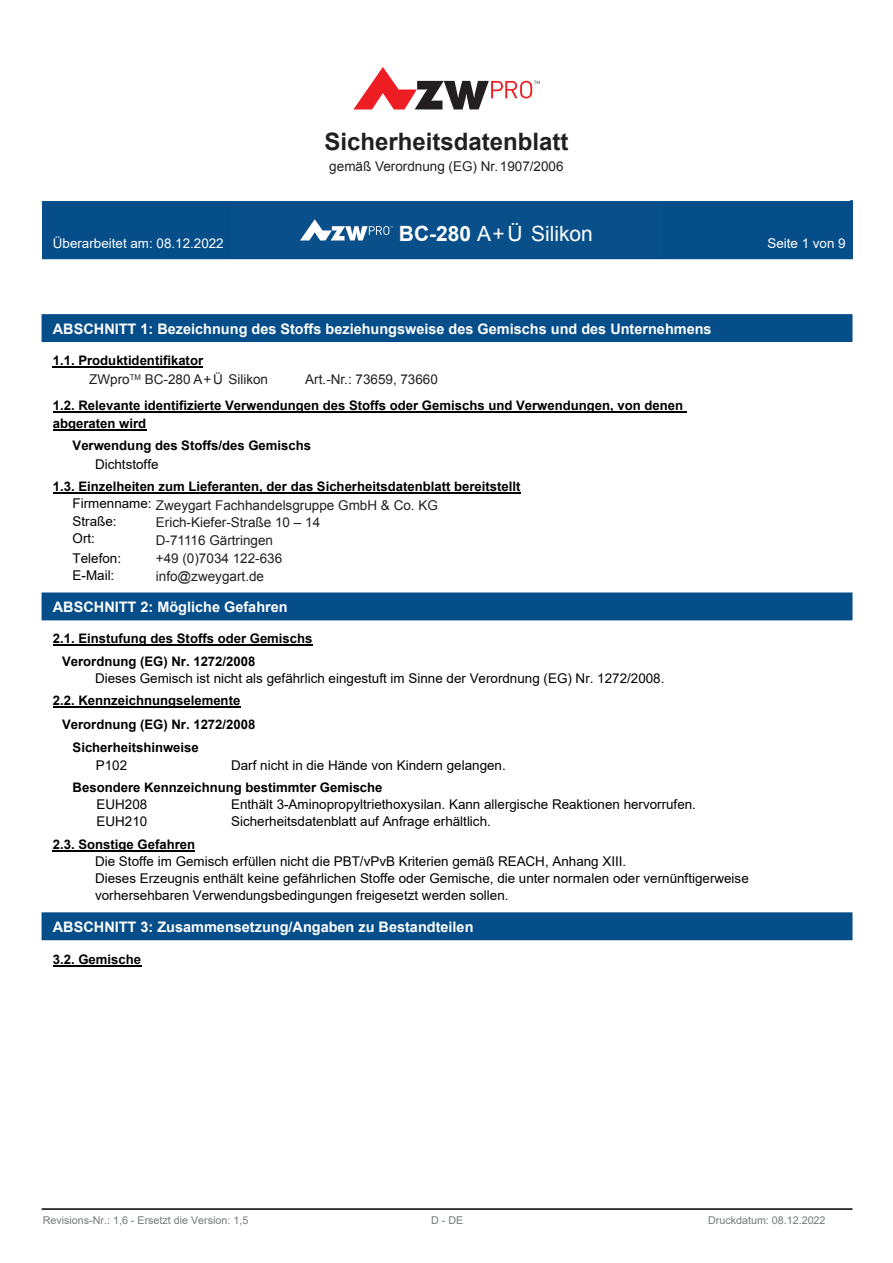
<style>
.page{position:relative;width:893px;height:1263px;background:#fff}
.page>*{position:absolute;margin:0;border:0;box-sizing:border-box;transform-origin:0 0}
.t1{font:700 24px "Arial";color:#231f20}
.t2{font:21px "Arial";color:#fff}
.t3{font:700 17.1px "Arial";color:#000001}
.t4{font:700 15.75px "Arial";color:#fff}
.t5{font:700 14.4px "Arial";color:#fff}
.t6{font:13.5px/18px "Arial";color:#231f20}
.t7{font:13.35px/17.1px "Arial";color:#000001}
.t8{font:13.35px "Arial";color:#fff}
.t9{font:700 13.2px/17.9px "Arial";color:#000001}
.t10{font:10.8px "Arial";color:#75797b}
.s1{font-weight:700}
.s2{font-size:13.35px;color:#000001}
</style>
<div class="page">
<div style="left:43px;top:201px;width:809px;height:57px;background:#064e8a"></div>
<div style="left:42px;top:200px;width:811px;height:59px;border:2px solid #064e8a"></div>
<div style="left:42px;top:315px;width:810px;height:26px;background:#064e8a"></div>
<div style="left:42px;top:314px;width:810px;height:28px;border:2px solid #064e8a"></div>
<div style="left:42px;top:593px;width:810px;height:27px;background:#064e8a"></div>
<div style="left:42px;top:592px;width:810px;height:28px;border:2px solid #064e8a"></div>
<div style="left:42px;top:913px;width:810px;height:26px;background:#064e8a"></div>
<div style="left:42px;top:912px;width:810px;height:28px;border:2px solid #064e8a"></div>
<hr style="left:42px;top:1208px;width:810px;height:2px;background:#000001">
<hr style="left:53px;top:366px;width:150px;height:2px;background:#000001">
<hr style="left:53px;top:411px;width:634px;height:1px;background:#000001">
<hr style="left:53px;top:429px;width:93px;height:1px;background:#000001">
<hr style="left:53px;top:492px;width:467px;height:2px;background:#000001">
<hr style="left:53px;top:645px;width:260px;height:1px;background:#000001">
<hr style="left:53px;top:707px;width:187px;height:1px;background:#000001">
<hr style="left:53px;top:850px;width:142px;height:1px;background:#000001">
<hr style="left:53px;top:966px;width:88px;height:1px;background:#000001">
<div style="left:232px;top:201px;width:429px;height:58px;background:#09508b"></div>
<svg style="left:300px;top:219px;width:93px;height:21px"></svg>
<div style="left:43px;top:103px;width:807px;height:98px;background:#fff"></div>
<svg style="left:353px;top:67px;width:187px;height:42px"></svg>
<p class="t3" style="left:370px;top:122px;width:175px">Sicherheitsdatenblatt</p>
<h1 class="t1" style="left:324px;top:126px;width:246px">Sicherheitsdatenblatt</h1>
<p class="t6" style="left:329px;top:158px;width:236px">gemäß Verordnung (EG) Nr.1907/2006</p>
<p class="t7" style="left:339px;top:157px;width:238px">gemäß Verordnung (EG) Nr. 1907/2006</p>
<p class="t4" style="left:392px;top:210px;width:118px">Silikon PX 4481</p>
<h2 class="t2" style="left:399px;top:219px;width:196px"><span class="s1">BC-280</span> A+Ü Silikon</h2>
<p class="t8" style="left:53px;top:235px;width:172px">Überarbeitet am: 08.12.2022</p>
<p class="t8" style="left:767px;top:235px;width:80px">Seite 1 von 9</p>
<p class="t5" style="left:53px;top:318px;width:660px">ABSCHNITT 1: Bezeichnung des Stoffs beziehungsweise des Gemischs und des Unternehmens</p>
<p class="t7" style="left:95px;top:370px;width:96px">Silikon PX 4481</p>
<p class="t9" style="left:53px;top:352px;width:152px">1.1. Produktidentifikator</p>
<p class="t9" style="left:53px;top:396px;width:632px">1.2. Relevante identifizierte Verwendungen des Stoffs oder Gemischs und Verwendungen, von denen abgeraten wird</p>
<p class="t9" style="left:73px;top:436px;width:240px">Verwendung des Stoffs/des Gemischs</p>
<p class="t7" style="left:95px;top:456px;width:65px">Dichtstoffe</p>
<p class="t9" style="left:53px;top:478px;width:469px">1.3. Einzelheiten zum Lieferanten, der das Sicherheitsdatenblatt bereitstellt</p>
<p class="t6" style="left:73px;top:496px;width:367px"><span class="s2">Firmenname:</span> Zweygart Fachhandelsgruppe GmbH &amp; Co. KG</p>
<p class="t6" style="left:89px;top:370px;width:180px">ZWpro<sup>TM</sup> BC-280 A+Ü Silikon</p>
<p class="t6" style="left:305px;top:370px;width:134px">Art.-Nr.: 73659, 73660</p>
<p class="t7" style="left:295px;top:495px;width:143px">FS-BF GmbH &amp; Co. KG</p>
<p class="t7" style="left:73px;top:512px;width:46px">Straße:<br>Ort:</p>
<p class="t7" style="left:73px;top:549px;width:50px">Telefon:<br>E-Mail:</p>
<p class="t5" style="left:53px;top:596px;width:236px">ABSCHNITT 2: Mögliche Gefahren</p>
<p class="t9" style="left:62px;top:627px;width:252px;line-height:22.6px;text-indent:-9px">2.1. Einstufung des Stoffs oder Gemischs<br>Verordnung (EG) Nr. 1272/2008</p>
<p class="t7" style="left:95px;top:670px;width:571px">Dieses Gemisch ist nicht als gefährlich eingestuft im Sinne der Verordnung (EG) Nr. 1272/2008.</p>
<p class="t9" style="left:62px;top:689px;width:195px;line-height:23.2px;text-indent:-9px">2.2. Kennzeichnungselemente<br>Verordnung (EG) Nr. 1272/2008</p>
<p class="t7" style="left:96px;top:756px;width:33px">P102</p>
<p class="t7" style="left:231px;top:756px;width:276px">Darf nicht in die Hände von Kindern gelangen.</p>
<p class="t6" style="left:156px;top:514px;width:166px">Erich-Kiefer-Straße 10 – 14<br>D-71116 Gärtringen<br>+49 (0)7034 122-636 info@zweygart.de</p>
<p class="t9" style="left:73px;top:739px;width:128px">Sicherheitshinweise</p>
<p class="t9" style="left:73px;top:778px;width:311px">Besondere Kennzeichnung bestimmter Gemische</p>
<p class="t7" style="left:97px;top:796px;width:52px">EUH208</p>
<p class="t7" style="left:231px;top:796px;width:466px">Enthält 3-Aminopropyltriethoxysilan. Kann allergische Reaktionen hervorrufen.</p>
<p class="t7" style="left:97px;top:813px;width:52px">EUH210</p>
<p class="t7" style="left:231px;top:813px;width:261px">Sicherheitsdatenblatt auf Anfrage erhältlich.</p>
<p class="t9" style="left:53px;top:835px;width:144px">2.3. Sonstige Gefahren</p>
<p class="t7" style="left:95px;top:853px;width:655px">Die Stoffe im Gemisch erfüllen nicht die PBT/vPvB Kriterien gemäß REACH, Anhang XIII.<br>Dieses Erzeugnis enthält keine gefährlichen Stoffe oder Gemische, die unter normalen oder vernünftigerweise vorhersehbaren Verwendungsbedingungen freigesetzt werden sollen.</p>
<p class="t5" style="left:53px;top:916px;width:422px">ABSCHNITT 3: Zusammensetzung/Angaben zu Bestandteilen</p>
<p class="t9" style="left:53px;top:951px;width:90px">3.2. Gemische</p>
<p class="t10" style="left:43px;top:1213px;width:207px">Revisions-Nr.: 1,6 - Ersetzt die Version: 1,5</p>
<p class="t10" style="left:431px;top:1213px;width:34px">D - DE</p>
<p class="t10" style="left:708px;top:1213px;width:119px">Druckdatum: 08.12.2022</p>
</div>
